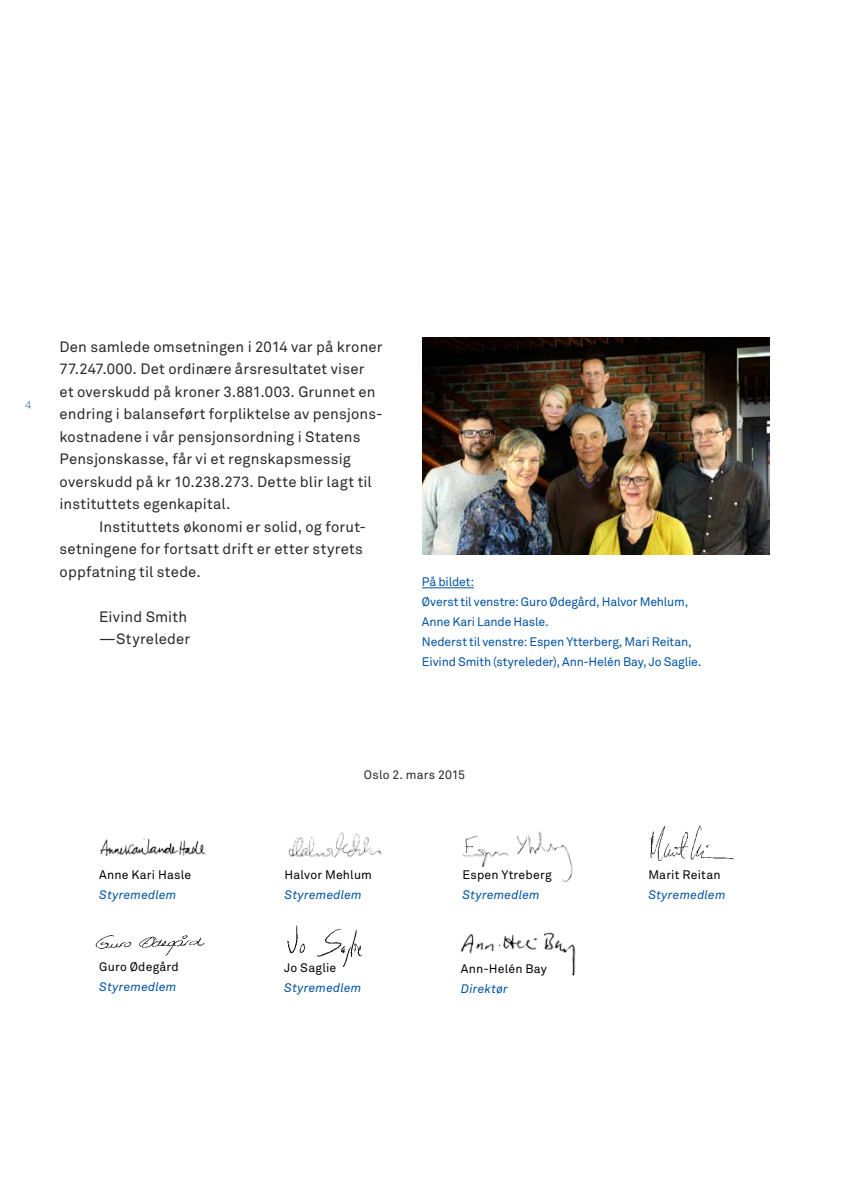
<style>
.page{position:relative;width:844px;height:1191px;background:#fff}
.page>*{position:absolute;margin:0;border:0;box-sizing:border-box;transform-origin:0 0}
.t1{font:14.88px/22.4px "Akkurat Pro";letter-spacing:.01em;color:#282827}
.t2{font:12.25px/19.8px "Akkurat Pro";letter-spacing:-.01em;color:#0053a1}
.t3{font:12.25px "Akkurat Pro";letter-spacing:.015em;color:#000}
.t4{font:italic 12.25px "Akkurat Pro";letter-spacing:.015em;color:#0053a1}
.t5{font:12.25px "Akkurat Pro";letter-spacing:.015em;color:#282827}
.t6{font:300 12.25px "Neutraface Slab Text";color:#0053a1}
</style>
<div class="page">
<img style="left:422px;top:337px;width:347px;height:217px">
<img style="left:287px;top:925px;width:75px;height:41px">
<img style="left:460px;top:932px;width:116px;height:43px">
<img style="left:100px;top:838px;width:106px;height:18px">
<img style="left:288px;top:832px;width:94px;height:26px">
<img style="left:462px;top:831px;width:111px;height:51px">
<hr style="left:422px;top:587px;width:52px;height:1px;background:#0053a1">
<img style="left:650px;top:825px;width:84px;height:36px">
<img style="left:95px;top:935px;width:110px;height:21px">
<p class="t6" style="left:25px;top:395px;width:8px">4</p>
<p class="t1" style="left:60px;top:336px;width:324px">Den samlede omsetningen i 2014 var på kroner 77.247.000. Det ordinære årsresultatet viser<br>et overskudd på kroner 3.881.003. Grunnet en endring i balanseført forpliktelse av pensjons&shy;kostnadene i vår pensjonsordning i Statens Pensjonskasse, får vi et regnskapsmessig overskudd på kr 10.238.273. Dette blir lagt til instituttets egenkapital.</p>
<p class="t1" style="left:60px;top:516px;width:308px;text-indent:40px">Instituttets økonomi er solid, og forut&shy;setningene for fortsatt drift er etter styrets oppfatning til stede.</p>
<p class="t1" style="left:99px;top:606px;width:92px">Eivind Smith —Styreleder</p>
<p class="t2" style="left:422px;top:572px;width:281px">På bildet:<br>Øverst til venstre: Guro Ødegård, Halvor Mehlum, Anne Kari Lande Hasle.<br>Nederst til venstre: Espen Ytterberg, Mari Reitan, Eivind Smith (styreleder), Ann-Helén Bay, Jo Saglie.</p>
<p class="t3" style="left:99px;top:867px;width:93px">Anne Kari Hasle</p>
<p class="t4" style="left:99px;top:887px;width:79px">Styremedlem</p>
<p class="t3" style="left:99px;top:959px;width:81px">Guro Ødegård</p>
<p class="t4" style="left:99px;top:979px;width:79px">Styremedlem</p>
<p class="t5" style="left:364px;top:768px;width:103px">Oslo 2. mars 2015</p>
<p class="t3" style="left:284px;top:867px;width:89px">Halvor Mehlum</p>
<p class="t4" style="left:284px;top:887px;width:79px">Styremedlem</p>
<p class="t3" style="left:284px;top:961px;width:54px">Jo Saglie</p>
<p class="t4" style="left:284px;top:980px;width:79px">Styremedlem</p>
<p class="t3" style="left:462px;top:867px;width:91px">Espen Ytreberg</p>
<p class="t4" style="left:462px;top:887px;width:79px">Styremedlem</p>
<p class="t3" style="left:461px;top:961px;width:88px">Ann-Helén Bay</p>
<p class="t4" style="left:461px;top:981px;width:49px">Direktør</p>
<p class="t3" style="left:648px;top:867px;width:74px">Marit Reitan</p>
<p class="t4" style="left:648px;top:887px;width:79px">Styremedlem</p>
</div>
